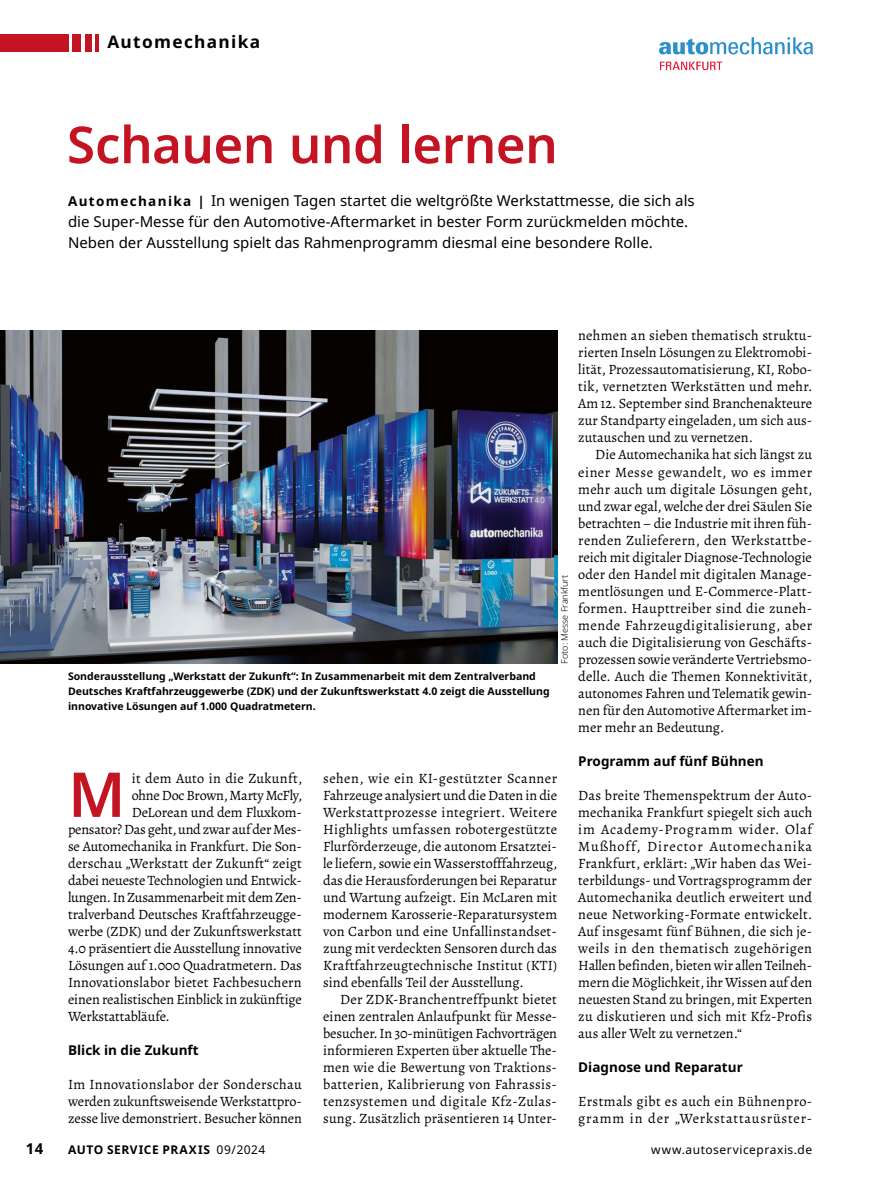
<style>
.page{position:relative;width:893px;height:1187px;background:#fff}
.page>*{position:absolute;margin:0;border:0;box-sizing:border-box;transform-origin:0 0}
.Para_GT_Initial_3Z_Titelthema{font:600 61.95px "Noto Sans";color:#c41423}
.Title_34pt_Titelthema{font:600 51px "Noto Sans";letter-spacing:-.01em;color:#c41423}
.Category_Rubrik{font:17.25px "Noto Sans Bold 2";letter-spacing:.075em;color:#000}
.Trailer_Vorspann{font:15px/21px "Noto Sans Regular 2";color:#000}
.t1{font:700 15px "Noto Sans";color:#000}
.Para_GT_Einzug{font:14.25px/17px "Alegreya";color:#000;text-align:justify}
.Para_GT{font:14.25px/17px "Alegreya";color:#000;text-align:justify}
.Para_GT_Initial_3Z_Titelthema-2{font:14.25px "Alegreya";letter-spacing:-.01em;color:#000}
.Para_GT_Initial_3Z_Titelthema-3{font:14.25px "Alegreya";letter-spacing:.01em;color:#000}
.Para_GT-2{font:14.25px/17px "Alegreya";letter-spacing:.03em;color:#000}
.Para_GT_Initial_3Z_Titelthema-4{font:14.25px "Alegreya";letter-spacing:.02em;color:#000}
.SectionHeading_1_Zwiti_Titelthema{font:13.5px "Noto Sans Bold 2";color:#000}
.t2{font:700 12px "Noto Sans";letter-spacing:.05em;color:#000}
.t3{font:12px "Noto Sans Regular 2";letter-spacing:.04em;color:#000}
.Image_Caption_Biti_Schwarz{font:10.5px/15px "Noto Sans Bold 2";color:#000}
.Image_Source_Bildquelle_links{font:300 9px "Noto Sans";color:#000}
.s1{font-family:"Noto Sans Bold 2";font-size:13.5px}
.s2{font-weight:400}
</style>
<div class="page">
<hr style="left:96px;top:34px;width:3px;height:17px;background:#c41423">
<div style="left:72px;top:34px;width:9px;height:17px;background:#c41423"></div>
<div style="left:85px;top:34px;width:6px;height:17px;background:#c41423"></div>
<div style="left:0;top:34px;width:68px;height:17px;background:#c41423"></div>
<img style="left:0;top:330px;width:557px;height:333px">
<img style="left:659px;top:37px;width:154px;height:34px">
<p class="Category_Rubrik" style="left:107px;top:32px;width:154px">Automechanika</p>
<p class="Title_34pt_Titelthema" style="left:67px;top:116px;width:492px">Schauen und lernen</p>
<p class="Trailer_Vorspann" style="left:68px;top:190px;width:628px"><span class="s1">Automechanika |</span> In wenigen Tagen startet die weltgrößte Werkstattmesse, die sich als die Super-Messe für den Automotive-Aftermarket in bester Form zurückmelden möchte.<br>Neben der Ausstellung spielt das Rahmenprogramm diesmal eine besondere Rolle.</p>
<p class="Image_Caption_Biti_Schwarz" style="left:68px;top:669px;width:483px">Sonderausstellung „Werkstatt der Zukunft“: In Zusammenarbeit mit dem Zentralverband<br>Deutsches Kraftfahrzeuggewerbe (ZDK) und der Zukunftswerkstatt 4.0 zeigt die Ausstellung innovative Lösungen auf 1.000 Quadratmetern.</p>
<p class="Image_Source_Bildquelle_links" style="left:559px;top:663px;width:90px;rotate:-90deg">Foto: Messe Frankfurt</p>
<p class="Para_GT_Initial_3Z_Titelthema" style="left:68px;top:759px;width:59px">M</p>
<p class="Para_GT_Initial_3Z_Titelthema-4" style="left:132px;top:769px;width:172px">it dem Auto in die Zukunft,</p>
<p class="Para_GT_Initial_3Z_Titelthema-2" style="left:132px;top:786px;width:172px">ohne Doc Brown, Marty McFly,</p>
<p class="Para_GT_Initial_3Z_Titelthema-2" style="left:132px;top:803px;width:172px">DeLorean und dem Fluxkom-</p>
<p class="Para_GT_Initial_3Z_Titelthema-2" style="left:68px;top:820px;width:235px">pensator? Das geht, und zwar auf der Mes-</p>
<p class="Para_GT_Initial_3Z_Titelthema-2" style="left:68px;top:837px;width:235px">se Automechanika in Frankfurt. Die Son-</p>
<p class="Para_GT_Initial_3Z_Titelthema-3" style="left:68px;top:854px;width:235px">derschau „Werkstatt der Zukunft“ zeigt</p>
<p class="Para_GT_Initial_3Z_Titelthema-2" style="left:68px;top:871px;width:235px">dabei neueste Technologien und Entwick-</p>
<p class="Para_GT_Initial_3Z_Titelthema-2" style="left:68px;top:888px;width:235px">lungen. In Zusammenarbeit mit dem Zen-</p>
<p class="Para_GT_Initial_3Z_Titelthema-2" style="left:68px;top:905px;width:235px">tralverband Deutsches Kraftfahrzeugge-</p>
<p class="Para_GT_Initial_3Z_Titelthema-2" style="left:68px;top:922px;width:235px">werbe (ZDK) und der Zukunftswerkstatt</p>
<p class="Para_GT_Initial_3Z_Titelthema-2" style="left:68px;top:939px;width:235px">4.0 präsentiert die Ausstellung innovative</p>
<p class="Para_GT_Initial_3Z_Titelthema-2" style="left:68px;top:956px;width:235px">Lösungen auf 1.000 Quadratmetern. Das</p>
<p class="Para_GT_Initial_3Z_Titelthema-3" style="left:68px;top:973px;width:235px">Innovationslabor bietet Fachbesuchern</p>
<p class="Para_GT_Initial_3Z_Titelthema-2" style="left:68px;top:990px;width:235px">einen realistischen Einblick in zukünftige</p>
<p class="Para_GT_Initial_3Z_Titelthema-2" style="left:68px;top:1007px;width:103px">Werkstattabläufe.</p>
<p class="SectionHeading_1_Zwiti_Titelthema" style="left:68px;top:1042px;width:132px">Blick in die Zukunft</p>
<p class="Para_GT" style="left:68px;top:1075px;width:235px">Im Innovationslabor der Sonderschau werden zukunftsweisende Werkstattpro&shy;zesse live demonstriert. Besucher können</p>
<p class="Para_GT" style="left:323px;top:769px;width:236px">sehen, wie ein KI-gestützter Scanner Fahrzeuge analysiert und die Daten in die Werkstattprozesse integriert. Weitere Highlights umfassen robotergestützte Flurförderzeuge, die autonom Ersatztei&shy;le liefern, sowie ein Wasserstofffahrzeug, das die Herausforderungen bei Reparatur und Wartung aufzeigt. Ein McLaren mit modernem Karosserie-Reparatursystem von Carbon und eine Unfallinstandset&shy;zung mit verdeckten Sensoren durch das Kraftfahrzeugtechnische Institut (KTI) sind ebenfalls Teil der Ausstellung.</p>
<p class="Para_GT_Einzug" style="left:323px;top:990px;width:235px;text-indent:17px">Der ZDK-Branchentreffpunkt bietet einen zentralen Anlaufpunkt für Messe&shy;besucher. In 30-minütigen Fachvorträgen informieren Experten über aktuelle The&shy;men wie die Bewertung von Traktions&shy;batterien, Kalibrierung von Fahrassis&shy;tenzsystemen und digitale Kfz-Zulas&shy;sung. Zusätzlich präsentieren 14 Unter-</p>
<p class="Para_GT_Einzug" style="left:578px;top:327px;width:236px">nehmen an sieben thematisch struktu&shy;rierten Inseln Lösungen zu Elektromobi&shy;lität, Prozessautomatisierung, KI, Robo&shy;tik, vernetzten Werkstätten und mehr.<br>Am 12. September sind Branchenakteure zur Standparty eingeladen, um sich aus&shy;zutauschen und zu vernetzen.</p>
<p class="Para_GT_Einzug" style="left:578px;top:446px;width:236px;text-indent:17px">Die Automechanika hat sich längst zu einer Messe gewandelt, wo es immer mehr auch um digitale Lösungen geht, und zwar egal, welche der drei Säulen Sie betrachten – die Industrie mit ihren füh&shy;renden Zulieferern, den Werkstattbe&shy;reich mit digitaler Diagnose-Technologie oder den Handel mit digitalen Manage&shy;mentlösungen und E-Commerce-Platt&shy;formen. Haupttreiber sind die zuneh&shy;mende Fahrzeugdigitalisierung, aber auch die Digitalisierung von Geschäfts&shy;prozessen sowie veränderte Vertriebsmo&shy;delle. Auch die Themen Konnektivität, autonomes Fahren und Telematik gewin&shy;nen für den Automotive Aftermarket im&shy;mer mehr an Bedeutung.</p>
<p class="SectionHeading_1_Zwiti_Titelthema" style="left:578px;top:753px;width:187px">Programm auf fünf Bühnen</p>
<p class="Para_GT" style="left:578px;top:786px;width:236px">Das breite Themenspektrum der Auto&shy;mechanika Frankfurt spiegelt sich auch im Academy-Programm wider. Olaf Mußhoff, Director Automechanika Frankfurt, erklärt: „Wir haben das Wei&shy;terbildungs- und Vortragsprogramm der Automechanika deutlich erweitert und neue Networking-Formate entwickelt.<br>Auf insgesamt fünf Bühnen, die sich je&shy;weils in den thematisch zugehörigen Hallen befinden, bieten wir allen Teilneh&shy;mern die Möglichkeit, ihr Wissen auf den neuesten Stand zu bringen, mit Experten zu diskutieren und sich mit Kfz-Profis aus aller Welt zu vernetzen.“</p>
<p class="SectionHeading_1_Zwiti_Titelthema" style="left:578px;top:1059px;width:166px">Diagnose und Reparatur</p>
<p class="Para_GT-2" style="left:578px;top:1092px;width:235px">Erstmals gibt es auch ein Bühnenpro&shy;gramm in der „Werkstattausrüster-</p>
<p class="t1" style="left:27px;top:1139px;width:18px">14</p>
<p class="t2" style="left:68px;top:1142px;width:199px">AUTO SERVICE PRAXIS <span class="s2">09/2024</span></p>
<p class="t3" style="left:651px;top:1142px;width:162px">www.autoservicepraxis.de</p>
</div>
